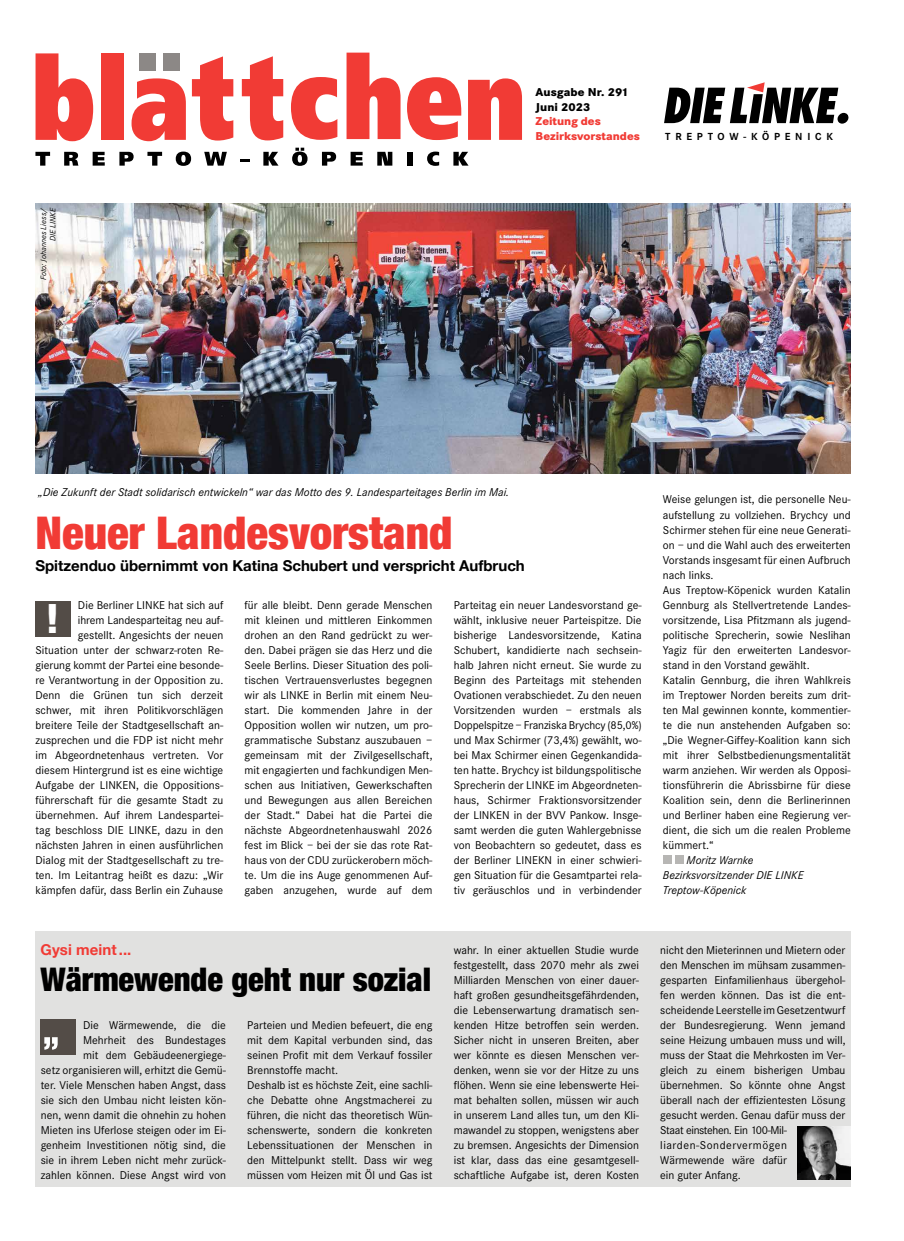
<style>
.page{position:relative;width:904px;height:1241px;background:#fff}
.page>*{position:absolute;margin:0;border:0;box-sizing:border-box;transform-origin:0 0}
.t1{font:900 condensed 45px "Helvetica Neue";color:#f13b35}
.t2{font:900 condensed 40.25px "Helvetica Neue";color:#fff}
.t3{font:900 condensed 32.5px "Helvetica Neue";color:#000}
.t4{font:700 15px "Helvetica Neue";color:#000}
.t5{font:700 15px "Helvetica Neue";letter-spacing:.005em;color:#f13b35}
.t6{font:800 11.88px/14.4px "Corporate S";color:#f13b35}
.t7{font:800 11.88px/14.4px "Corporate S";letter-spacing:.005em;color:#000}
.t8{font:11.75px/15px "Corporate S";letter-spacing:.005em;color:#000}
.t9{font:italic 11.75px/15px "Corporate S";letter-spacing:.005em;color:#000}
.t10{font:700 10.62px "Corporate S";letter-spacing:.45em;color:#000}
.t11{font:italic 8.12px/9.4px "Corporate S";letter-spacing:.01em;color:#000;text-align:right}
</style>
<div class="page">
<div style="left:35px;top:931px;width:815px;height:255px;background:#e1e1e0"></div>
<img style="left:797px;top:1126px;width:53px;height:53px">
<div style="left:663px;top:854px;width:8px;height:9px;background:#b7b6b4"></div>
<div style="left:674px;top:854px;width:9px;height:9px;background:#b7b6b4"></div>
<svg style="left:664px;top:82px;width:184px;height:42px"></svg>
<svg style="left:35px;top:152px;width:15px;height:14px"></svg>
<svg style="left:64px;top:152px;width:14px;height:14px"></svg>
<svg style="left:93px;top:152px;width:12px;height:14px"></svg>
<svg style="left:119px;top:152px;width:15px;height:14px"></svg>
<svg style="left:147px;top:152px;width:15px;height:14px"></svg>
<svg style="left:176px;top:151px;width:15px;height:15px"></svg>
<svg style="left:204px;top:152px;width:23px;height:14px"></svg>
<svg style="left:240px;top:159px;width:9px;height:3px"></svg>
<svg style="left:263px;top:152px;width:15px;height:14px"></svg>
<svg style="left:292px;top:148px;width:15px;height:18px"></svg>
<svg style="left:322px;top:152px;width:14px;height:14px"></svg>
<svg style="left:350px;top:152px;width:13px;height:14px"></svg>
<svg style="left:377px;top:152px;width:15px;height:14px"></svg>
<div style="left:407px;top:152px;width:5px;height:14px;background:#000"></div>
<svg style="left:427px;top:151px;width:12px;height:15px"></svg>
<svg style="left:453px;top:152px;width:15px;height:14px"></svg>
<svg style="left:36px;top:53px;width:57px;height:88px"></svg>
<div style="left:101px;top:53px;width:23px;height:87px;background:#f13b35"></div>
<svg style="left:131px;top:78px;width:55px;height:63px"></svg>
<div style="left:139px;top:53px;width:17px;height:18px;background:#8c8886"></div>
<div style="left:163px;top:53px;width:17px;height:18px;background:#8c8886"></div>
<svg style="left:192px;top:56px;width:41px;height:84px"></svg>
<svg style="left:242px;top:56px;width:41px;height:84px"></svg>
<svg style="left:291px;top:77px;width:46px;height:63px"></svg>
<svg style="left:346px;top:53px;width:54px;height:86px"></svg>
<svg style="left:407px;top:77px;width:54px;height:63px"></svg>
<svg style="left:468px;top:78px;width:54px;height:62px"></svg>
<div style="left:41px;top:1019px;width:35px;height:35px;background:#534c47"></div>
<svg style="left:44px;top:1037px;width:14px;height:12px"></svg>
<img style="left:35px;top:203px;width:815px;height:270px">
<div style="left:35px;top:601px;width:36px;height:35px;background:#534c47"></div>
<p class="t11" style="left:39px;top:280px;width:74px;rotate:-90deg">Foto: Johannes Liess/<br>DIE LINKE</p>
<p class="t7" style="left:535px;top:85px;width:95px">Ausgabe Nr. 291<br>Juni 2023</p>
<p class="t6" style="left:535px;top:114px;width:106px">Zeitung des<br>Bezirksvorstandes</p>
<p class="t10" style="left:665px;top:130px;width:169px">TREPTOW-KÖPENICK</p>
<p class="t9" style="left:38px;top:484px;width:472px">„Die Zukunft der Stadt solidarisch entwickeln“ war das Motto des 9. Landesparteitages Berlin im Mai.</p>
<h1 class="t1" style="left:35px;top:495px;width:418px">Neuer Landesvorstand</h1>
<p class="t4" style="left:35px;top:552px;width:491px">Spitzenduo übernimmt von Katina Schubert und verspricht Aufbruch</p>
<p class="t8" style="left:35px;top:597px;width:189px;text-align:right">Die Berliner LINKE hat sich auf<br>ihrem Landesparteitag neu auf--<br>gestellt. Angesichts der neuen Situation unter der schwarz-roten Re&shy;gierung kommt der Partei eine besonde&shy;re Verantwortung in der Opposition zu.<br>Denn die Grünen tun sich derzeit schwer, mit ihren Politikvorschlägen breitere Teile der Stadtgesellschaft an&shy;zusprechen und die FDP ist nicht mehr im Abgeordnetenhaus vertreten. Vor diesem Hintergrund ist es eine wichtige Aufgabe der LINKEN, die Oppositions&shy;führerschaft für die gesamte Stadt zu übernehmen. Auf ihrem Landespartei&shy;tag beschloss DIE LINKE, dazu in den nächsten Jahren in einen ausführlichen Dialog mit der Stadtgesellschaft zu tre&shy;ten. Im Leitantrag heißt es dazu: „Wir kämpfen dafür, dass Berlin ein Zuhause</p>
<p class="t8" style="left:244px;top:597px;width:189px;text-align:justify">für alle bleibt. Denn gerade Menschen mit kleinen und mittleren Einkommen drohen an den Rand gedrückt zu wer&shy;den. Dabei prägen sie das Herz und die Seele Berlins. Dieser Situation des poli&shy;tischen Vertrauensverlustes begegnen wir als LINKE in Berlin mit einem Neu&shy;start. Die kommenden Jahre in der Opposition wollen wir nutzen, um pro&shy;grammatische Substanz auszubauen – gemeinsam mit der Zivilgesellschaft, mit engagierten und fachkundigen Men&shy;schen aus Initiativen, Gewerkschaften und Bewegungen aus allen Bereichen der Stadt.“ Dabei hat die Partei die nächste Abgeordnetenhauswahl 2026 fest im Blick – bei der sie das rote Rat&shy;haus von der CDU zurückerobern möch&shy;te. Um die ins Auge genommenen Auf&shy;gaben anzugehen, wurde auf dem</p>
<p class="t8" style="left:454px;top:597px;width:189px;text-align:justify">Parteitag ein neuer Landesvorstand ge&shy;wählt, inklusive neuer Parteispitze. Die bisherige Landesvorsitzende, Katina Schubert, kandidierte nach sechsein&shy;halb Jahren nicht erneut. Sie wurde zu Beginn des Parteitags mit stehenden Ovationen verabschiedet. Zu den neuen Vorsitzenden wurden – erstmals als Doppelspitze – Franziska Brychcy (85,0%) und Max Schirmer (73,4%) gewählt, wo&shy;bei Max Schirmer einen Gegenkandida&shy;ten hatte. Brychcy ist bildungspolitische Sprecherin der LINKE im Abgeordneten&shy;haus, Schirmer Fraktionsvorsitzender der LINKEN in der BVV Pankow. Insge&shy;samt werden die guten Wahlergebnisse von Beobachtern so gedeutet, dass es der Berliner LINEKN in einer schwieri&shy;gen Situation für die Gesamtpartei rela&shy;tiv geräuschlos und in verbindender</p>
<h2 class="t2" style="left:46px;top:585px;width:14px">!</h2>
<p class="t8" style="left:663px;top:492px;width:189px">Weise gelungen ist, die personelle Neu&shy;aufstellung zu vollziehen. Brychcy und Schirmer stehen für eine neue Generati&shy;on – und die Wahl auch des erweiterten Vorstands insgesamt für einen Aufbruch nach links.<br>Aus Treptow-Köpenick wurden Katalin Gennburg als Stellvertretende Landes&shy;vorsitzende, Lisa Pfitzmann als jugend&shy;politische Sprecherin, sowie Neslihan Yagiz für den erweiterten Landesvor&shy;stand in den Vorstand gewählt.<br>Katalin Gennburg, die ihren Wahlkreis im Treptower Norden bereits zum drit&shy;ten Mal gewinnen konnte, kommentier&shy;te die nun anstehenden Aufgaben so: „Die Wegner-Giffey-Koalition kann sich mit ihrer Selbstbedienungsmentalität warm anziehen. Wir werden als Opposi&shy;tionsführerin die Abrissbirne für diese Koalition sein, denn die Berlinerinnen und Berliner haben eine Regierung ver&shy;dient, die sich um die realen Probleme kümmert.“</p>
<p class="t9" style="left:663px;top:852px;width:142px;text-indent:24px">Moritz Warnke<br>Bezirksvorsitzender DIE LINKE<br>Treptow-Köpenick</p>
<p class="t5" style="left:41px;top:936px;width:92px">Gysi meint...</p>
<h3 class="t3" style="left:41px;top:952px;width:392px">Wärmewende geht nur sozial</h3>
<p class="t8" style="left:41px;top:1017px;width:187px;text-align:right">Die Wärmewende, die die Mehrheit des Bundestages<br>mit dem Gebäudeenergiege-<br>setz organisieren will, erhitzt die Gemü&shy;ter. Viele Menschen haben Angst, dass sie sich den Umbau nicht leisten kön&shy;nen, wenn damit die ohnehin zu hohen Mieten ins Uferlose steigen oder im Ei&shy;genheim Investitionen nötig sind, die sie in ihrem Leben nicht mehr zurück&shy;zahlen können. Diese Angst wird von</p>
<p class="t8" style="left:247px;top:1017px;width:187px">Parteien und Medien befeuert, die eng mit dem Kapital verbunden sind, das seinen Profit mit dem Verkauf fossiler Brennstoffe macht.<br>Deshalb ist es höchste Zeit, eine sachli&shy;che Debatte ohne Angstmacherei zu führen, die nicht das theoretisch Wün&shy;schenswerte, sondern die konkreten Lebenssituationen der Menschen in den Mittelpunkt stellt. Dass wir weg müssen vom Heizen mit Öl und Gas ist</p>
<p class="t8" style="left:454px;top:942px;width:187px;text-align:justify">wahr. In einer aktuellen Studie wurde festgestellt, dass 2070 mehr als zwei Milliarden Menschen von einer dauer&shy;haft großen gesundheitsgefährdenden, die Lebenserwartung dramatisch sen&shy;kenden Hitze betroffen sein werden.<br>Sicher nicht in unseren Breiten, aber wer könnte es diesen Menschen ver&shy;denken, wenn sie vor der Hitze zu uns flöhen. Wenn sie eine lebenswerte Hei&shy;mat behalten sollen, müssen wir auch in unserem Land alles tun, um den Kli&shy;mawandel zu stoppen, wenigstens aber zu bremsen. Angesichts der Dimension ist klar, dass das eine gesamtgesell&shy;schaftliche Aufgabe ist, deren Kosten</p>
<p class="t8" style="left:660px;top:942px;width:187px">nicht den Mieterinnen und Mietern oder den Menschen im mühsam zusammen&shy;gesparten Einfamilienhaus übergehol&shy;fen werden können. Das ist die ent&shy;scheidende Leerstelle im Gesetzentwurf der Bundesregierung. Wenn jemand seine Heizung umbauen muss und will, muss der Staat die Mehrkosten im Ver&shy;gleich zu einem bisherigen Umbau übernehmen. So könnte ohne Angst überall nach der effizientesten Lösung gesucht werden. Genau dafür muss der Staat einstehen. Ein 100-Mil&shy;liarden-Sondervermögen Wärmewende wäre dafür<br>ein guter Anfang.</p>
</div>
